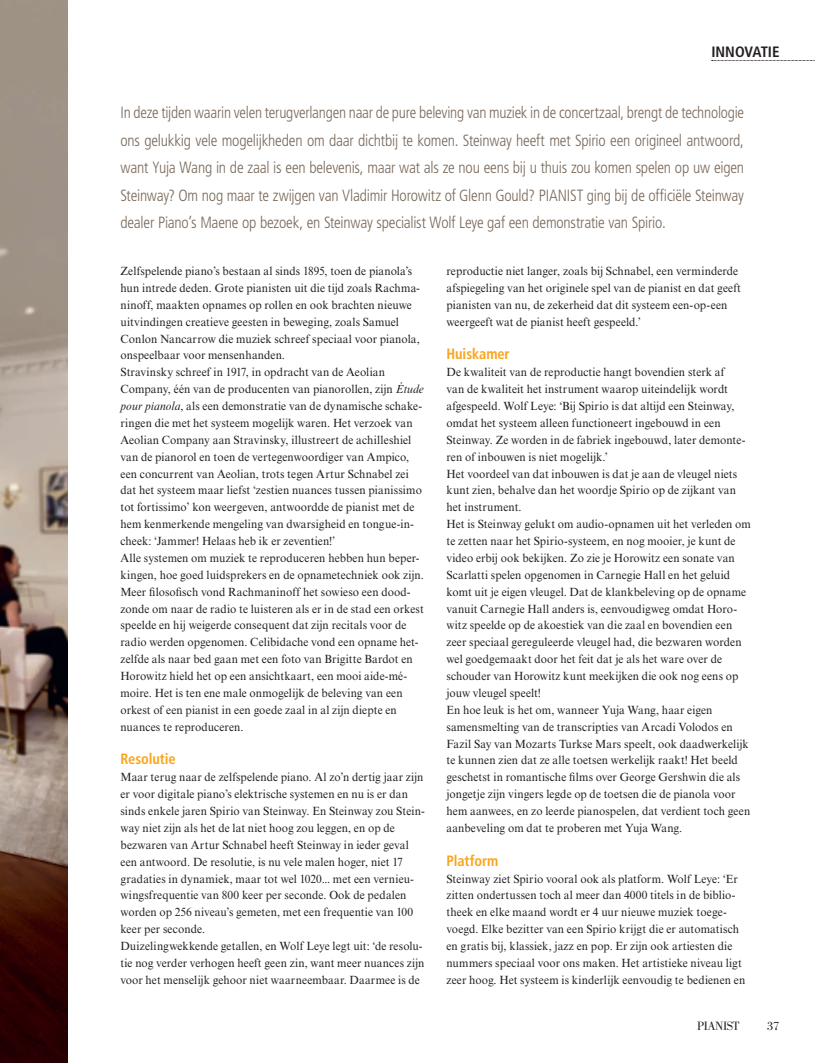
<style>
.page{position:relative;width:815px;height:1063px;background:#fff}
.page>*{position:absolute;margin:0;border:0;box-sizing:border-box;transform-origin:0 0}
.t1{font:300 condensed 16.25px/27.5px "Frutiger LT Std";letter-spacing:-.015em;color:#79695b;text-align:justify;scale:.94 1}
.t2{font:700 condensed 15px "Frutiger LT Std";letter-spacing:-.005em;color:#f9a51b;scale:.96 1}
.t3{font:700 condensed 15px "Frutiger LT Std";color:#231f20}
.t4{font:12.5px "Bodoni Std";letter-spacing:-.04em;color:#231f20}
.t5{font:11.88px/16.9px "Times New Roman MT Std";letter-spacing:.01em;color:#231f20;scale:.96 1}
.s1{font-style:italic}
</style>
<div class="page">
<img style="left:0;top:0;width:67px;height:1063px">
<svg style="left:712px;top:60px;width:103px;height:1px"></svg>
<p class="t3" style="left:711px;top:43px;width:70px">INNOVATIE</p>
<p class="t1" style="left:120px;top:99px;width:665px">In deze tijden waarin velen terugverlangen naar de pure beleving van muziek in de concertzaal, brengt de technologie ons gelukkig vele mogelijkheden om daar dichtbij te komen. Steinway heeft met Spirio een origineel antwoord, want Yuja Wang in de zaal is een belevenis, maar wat als ze nou eens bij u thuis zou komen spelen op uw eigen Steinway? Om nog maar te zwijgen van Vladimir Horowitz of Glenn Gould? PIANIST ging bij de officiële Steinway dealer Piano’s Maene op bezoek, en Steinway specialist Wolf Leye gaf een demonstratie van Spirio.</p>
<p class="t5" style="left:120px;top:263px;width:318px">Zelfspelende piano’s bestaan al sinds 1895, toen de pianola’s hun intrede deden. Grote pianisten uit die tijd zoals Rachma&shy;ninoff, maakten opnames op rollen en ook brachten nieuwe uitvindingen creatieve geesten in beweging, zoals Samuel Conlon Nancarrow die muziek schreef speciaal voor pianola, onspeelbaar voor mensenhanden.<br>Stravinsky schreef in 1917, in opdracht van de Aeolian Company, één van de producenten van pianorollen, zijn <span class="s1">Étude pour pianola</span>, als een demonstratie van de dynamische schake&shy;ringen die met het systeem mogelijk waren. Het verzoek van Aeolian Company aan Stravinsky, illustreert de achilleshiel van de pianorol en toen de vertegenwoordiger van Ampico, een concurrent van Aeolian, trots tegen Artur Schnabel zei dat het systeem maar liefst ‘zestien nuances tussen pianissimo tot fortissimo’ kon weergeven, antwoordde de pianist met de hem kenmerkende mengeling van dwarsigheid en tongue-in&shy;cheek: ‘Jammer! Helaas heb ik er zeventien!’<br>Alle systemen om muziek te reproduceren hebben hun beper&shy;kingen, hoe goed luidsprekers en de opnametechniek ook zijn.<br>Meer filosofisch vond Rachmaninoff het sowieso een dood&shy;zonde om naar de radio te luisteren als er in de stad een orkest speelde en hij weigerde consequent dat zijn recitals voor de radio werden opgenomen. Celibidache vond een opname het&shy;zelfde als naar bed gaan met een foto van Brigitte Bardot en Horowitz hield het op een ansichtkaart, een mooi aide-mé&shy;moire. Het is ten ene male onmogelijk de beleving van een orkest of een pianist in een goede zaal in al zijn diepte en nuances te reproduceren.</p>
<p class="t2" style="left:120px;top:750px;width:59px">Resolutie</p>
<p class="t5" style="left:120px;top:769px;width:319px">Maar terug naar de zelfspelende piano. Al zo’n dertig jaar zijn er voor digitale piano’s elektrische systemen en nu is er dan sinds enkele jaren Spirio van Steinway. En Steinway zou Stein&shy;way niet zijn als het de lat niet hoog zou leggen, en op de bezwaren van Artur Schnabel heeft Steinway in ieder geval een antwoord. De resolutie, is nu vele malen hoger, niet 17 gradaties in dynamiek, maar tot wel 1020... met een vernieu&shy;wingsfrequentie van 800 keer per seconde. Ook de pedalen worden op 256 niveau’s gemeten, met een frequentie van 100 keer per seconde.<br>Duizelingwekkende getallen, en Wolf Leye legt uit: ‘de resolu&shy;tie nog verder verhogen heeft geen zin, want meer nuances zijn voor het menselijk gehoor niet waarneembaar. Daarmee is de</p>
<p class="t5" style="left:446px;top:263px;width:308px">reproductie niet langer, zoals bij Schnabel, een verminderde afspiegeling van het originele spel van de pianist en dat geeft pianisten van nu, de zekerheid dat dit systeem een-op-een weergeeft wat de pianist heeft gespeeld.’</p>
<p class="t2" style="left:446px;top:345px;width:67px">Huiskamer</p>
<p class="t5" style="left:446px;top:364px;width:319px">De kwaliteit van de reproductie hangt bovendien sterk af<br>van de kwaliteit het instrument waarop uiteindelijk wordt afgespeeld. Wolf Leye: ‘Bij Spirio is dat altijd een Steinway, omdat het systeem alleen functioneert ingebouwd in een Steinway. Ze worden in de fabriek ingebouwd, later demonte&shy;ren of inbouwen is niet mogelijk.’<br>Het voordeel van dat inbouwen is dat je aan de vleugel niets kunt zien, behalve dan het woordje Spirio op de zijkant van het instrument.<br>Het is Steinway gelukt om audio-opnamen uit het verleden om te zetten naar het Spirio-systeem, en nog mooier, je kunt de video erbij ook bekijken. Zo zie je Horowitz een sonate van Scarlatti spelen opgenomen in Carnegie Hall en het geluid komt uit je eigen vleugel. Dat de klankbeleving op de opname vanuit Carnegie Hall anders is, eenvoudigweg omdat Horo&shy;witz speelde op de akoestiek van die zaal en bovendien een zeer speciaal gereguleerde vleugel had, die bezwaren worden wel goedgemaakt door het feit dat je als het ware over de schouder van Horowitz kunt meekijken die ook nog eens op jouw vleugel speelt!<br>En hoe leuk is het om, wanneer Yuja Wang, haar eigen samensmelting van de transcripties van Arcadi Volodos en Fazil Say van Mozarts Turkse Mars speelt, ook daadwerkelijk te kunnen zien dat ze alle toetsen werkelijk raakt! Het beeld geschetst in romantische films over George Gershwin die als jongetje zijn vingers legde op de toetsen die de pianola voor hem aanwees, en zo leerde pianospelen, dat verdient toch geen aanbeveling om dat te proberen met Yuja Wang.</p>
<p class="t2" style="left:446px;top:852px;width:56px">Platform</p>
<p class="t5" style="left:446px;top:870px;width:313px">Steinway ziet Spirio vooral ook als platform. Wolf Leye: ‘Er zitten ondertussen toch al meer dan 4000 titels in de biblio&shy;theek en elke maand wordt er 4 uur nieuwe muziek toege&shy;voegd. Elke bezitter van een Spirio krijgt die er automatisch en gratis bij, klassiek, jazz en pop. Er zijn ook artiesten die nummers speciaal voor ons maken. Het artistieke niveau ligt zeer hoog. Het systeem is kinderlijk eenvoudig te bedienen en</p>
<p class="t4" style="left:697px;top:1019px;width:44px">PIANIST</p>
<p class="t4" style="left:767px;top:1019px;width:14px">37</p>
</div>
